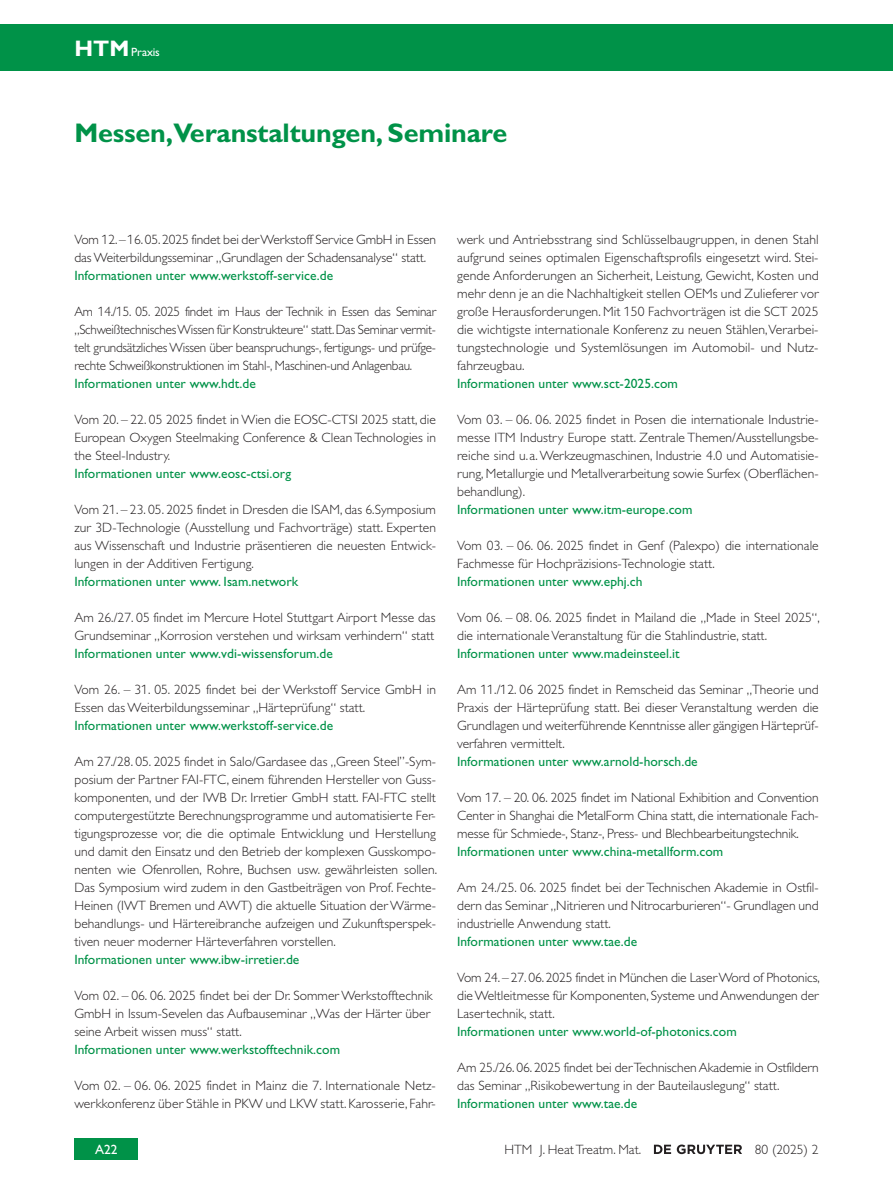
<style>
.page{position:relative;width:893px;height:1191px;background:#fff}
.page>*{position:absolute;margin:0;border:0;box-sizing:border-box;transform-origin:0 0}
.t1{font:27px "Gill Sans HTM Bold";letter-spacing:-.005em;color:#009248}
.t2{font:13.5px/18px "Gill Sans HTM Light";letter-spacing:.005em;color:#231f20;text-align:justify}
.t3{font:13.5px "Gill Sans HTM Regular";letter-spacing:.005em;color:#009248}
.t4{font:13.5px "Gill Sans HTM Regular";color:#fff}
.t5{font:12px "Gill Sans HTM Regular";color:#fff}
.s1{font-family:"Gill Sans HTM Bold";font-size:22.5px}
</style>
<div class="page">
<div style="left:0;top:25px;width:893px;height:46px;background:#009248"></div>
<div style="left:74px;top:1138px;width:64px;height:21px;background:#009248"></div>
<svg style="left:654px;top:1144px;width:88px;height:10px"></svg>
<p class="t5" style="left:74px;top:45px;width:87px"><span class="s1">HTM</span>Praxis</p>
<h1 class="t1" style="left:74px;top:117px;width:434px">Messen,Veranstaltungen, Seminare</h1>
<p class="t2" style="left:74px;top:231px;width:363px">Vom 12. – 16. 05. 2025 findet bei der Werkstoff Service GmbH in Essen das Weiterbildungsseminar „Grundlagen der Schadensanalyse“ statt.</p>
<p class="t3" style="left:74px;top:268px;width:260px">Informationen unter www.werkstoff-service.de</p>
<p class="t2" style="left:74px;top:303px;width:363px">Am 14./15. 05. 2025 findet im Haus der Technik in Essen das Seminar „Schweißtechnisches Wissen für Konstrukteure“ statt. Das Seminar vermit&shy;telt grundsätzliches Wissen über beanspruchungs-, fertigungs- und prüfge&shy;rechte Schweißkonstruktionen im Stahl-, Maschinen-und Anlagenbau.</p>
<p class="t3" style="left:74px;top:376px;width:183px">Informationen unter www.hdt.de</p>
<p class="t2" style="left:74px;top:411px;width:363px">Vom 20. – 22. 05 2025 findet in Wien die EOSC-CTSI 2025 statt, die European Oxygen Steelmaking Conference &amp; Clean Technologies in the Steel-Industry.</p>
<p class="t3" style="left:74px;top:466px;width:218px">Informationen unter www.eosc-ctsi.org</p>
<p class="t2" style="left:74px;top:501px;width:363px">Vom 21. – 23. 05. 2025 findet in Dresden die ISAM, das 6.Symposium zur 3D-Technologie (Ausstellung und Fachvorträge) statt. Experten aus Wissenschaft und Industrie präsentieren die neuesten Entwick&shy;lungen in der Additiven Fertigung.</p>
<p class="t3" style="left:74px;top:574px;width:225px">Informationen unter www. Isam.network</p>
<p class="t2" style="left:74px;top:609px;width:363px">Am 26./27. 05 findet im Mercure Hotel Stuttgart Airport Messe das<br>Grundseminar „Korrosion verstehen und wirksam verhindern“ statt</p>
<p class="t3" style="left:74px;top:646px;width:260px">Informationen unter www.vdi-wissensforum.de</p>
<p class="t2" style="left:74px;top:681px;width:363px">Vom 26. – 31. 05. 2025 findet bei der Werkstoff Service GmbH in<br>Essen das Weiterbildungsseminar „Härteprüfung“ statt.</p>
<p class="t3" style="left:74px;top:718px;width:260px">Informationen unter www.werkstoff-service.de</p>
<p class="t2" style="left:74px;top:753px;width:364px">Am 27./28. 05. 2025 findet in Salo/Gardasee das „Green Steel”-Sym&shy;posium der Partner FAI-FTC, einem führenden Hersteller von Guss&shy;komponenten, und der IWB Dr. Irretier GmbH statt. FAI-FTC stellt computergestützte Berechnungsprogramme und automatisierte Fer&shy;tigungsprozesse vor, die die optimale Entwicklung und Herstellung und damit den Einsatz und den Betrieb der komplexen Gusskompo&shy;nenten wie Ofenrollen, Rohre, Buchsen usw. gewährleisten sollen.<br>Das Symposium wird zudem in den Gastbeiträgen von Prof. Fechte-Heinen (IWT Bremen und AWT) die aktuelle Situation der Wärme&shy;behandlungs- und Härtereibranche aufzeigen und Zukunftsperspek&shy;tiven neuer moderner Härteverfahren vorstellen.</p>
<p class="t3" style="left:74px;top:952px;width:227px">Informationen unter www.ibw-irretier.de</p>
<p class="t2" style="left:74px;top:987px;width:360px;text-align:left">Vom 02. – 06. 06. 2025 findet bei der Dr. Sommer Werkstofftechnik<br>GmbH in Issum-Sevelen das Aufbauseminar „Was der Härter über seine Arbeit wissen muss“ statt.</p>
<p class="t3" style="left:74px;top:1042px;width:267px">Informationen unter www.werkstofftechnik.com</p>
<p class="t2" style="left:74px;top:1077px;width:363px">Vom 02. – 06. 06. 2025 findet in Mainz die 7. Internationale Netz&shy;werkkonferenz über Stähle in PKW und LKW statt. Karosserie, Fahr-</p>
<p class="t2" style="left:457px;top:231px;width:363px">werk und Antriebsstrang sind Schlüsselbaugruppen, in denen Stahl aufgrund seines optimalen Eigenschaftsprofils eingesetzt wird. Stei&shy;gende Anforderungen an Sicherheit, Leistung, Gewicht, Kosten und mehr denn je an die Nachhaltigkeit stellen OEMs und Zulieferer vor große Herausforderungen. Mit 150 Fachvorträgen ist die SCT 2025 die wichtigste internationale Konferenz zu neuen Stählen, Verarbei&shy;tungstechnologie und Systemlösungen im Automobil- und Nutz&shy;fahrzeugbau.</p>
<p class="t3" style="left:457px;top:376px;width:222px">Informationen unter www.sct-2025.com</p>
<p class="t2" style="left:457px;top:411px;width:363px">Vom 03. – 06. 06. 2025 findet in Posen die internationale Industrie&shy;messe ITM Industry Europe statt. Zentrale Themen/Ausstellungsbe&shy;reiche sind u.a. Werkzeugmaschinen, Industrie 4.0 und Automatisie&shy;rung, Metallurgie und Metallverarbeitung sowie Surfex (Oberflächen&shy;behandlung).</p>
<p class="t3" style="left:457px;top:502px;width:237px">Informationen unter www.itm-europe.com</p>
<p class="t2" style="left:457px;top:537px;width:363px">Vom 03. – 06. 06. 2025 findet in Genf (Palexpo) die internationale<br>Fachmesse für Hochpräzisions-Technologie statt.</p>
<p class="t3" style="left:457px;top:574px;width:187px">Informationen unter www.ephj.ch</p>
<p class="t2" style="left:457px;top:609px;width:364px">Vom 06. – 08. 06. 2025 findet in Mailand die „Made in Steel 2025“, die internationale Veranstaltung für die Stahlindustrie, statt.</p>
<p class="t3" style="left:457px;top:646px;width:224px">Informationen unter www.madeinsteel.it</p>
<p class="t2" style="left:457px;top:681px;width:363px">Am 11./12. 06 2025 findet in Remscheid das Seminar „Theorie und Praxis der Härteprüfung statt. Bei dieser Veranstaltung werden die Grundlagen und weiterführende Kenntnisse aller gängigen Härteprüf&shy;verfahren vermittelt.</p>
<p class="t3" style="left:457px;top:754px;width:242px">Informationen unter www.arnold-horsch.de</p>
<p class="t2" style="left:457px;top:789px;width:363px">Vom 17. – 20. 06. 2025 findet im National Exhibition and Convention Center in Shanghai die MetalForm China statt, die internationale Fach&shy;messe für Schmiede-, Stanz-, Press- und Blechbearbeitungstechnik.</p>
<p class="t3" style="left:457px;top:844px;width:268px">Informationen unter www.china-metallform.com</p>
<p class="t2" style="left:457px;top:879px;width:363px">Am 24./25. 06. 2025 findet bei der Technischen Akademie in Ostfil&shy;dern das Seminar „Nitrieren und Nitrocarburieren“- Grundlagen und industrielle Anwendung statt.</p>
<p class="t3" style="left:457px;top:934px;width:182px">Informationen unter www.tae.de</p>
<p class="t2" style="left:457px;top:969px;width:364px">Vom 24. – 27. 06. 2025 findet in München die Laser Word of Photonics, die Weltleitmesse für Komponenten, Systeme und Anwendungen der Lasertechnik, statt.</p>
<p class="t3" style="left:457px;top:1024px;width:281px">Informationen unter www.world-of-photonics.com</p>
<p class="t2" style="left:457px;top:1059px;width:363px">Am 25./26. 06. 2025 findet bei der Technischen Akademie in Ostfildern das Seminar „Risikobewertung in der Bauteilauslegung“ statt.</p>
<p class="t3" style="left:457px;top:1096px;width:182px">Informationen unter www.tae.de</p>
<p class="t4" style="left:95px;top:1141px;width:24px">A22</p>
<p class="t2" style="left:504px;top:1140px;width:138px">HTM J. Heat Treatm. Mat.</p>
<p class="t2" style="left:755px;top:1140px;width:65px">80 (2025) 2</p>
</div>
